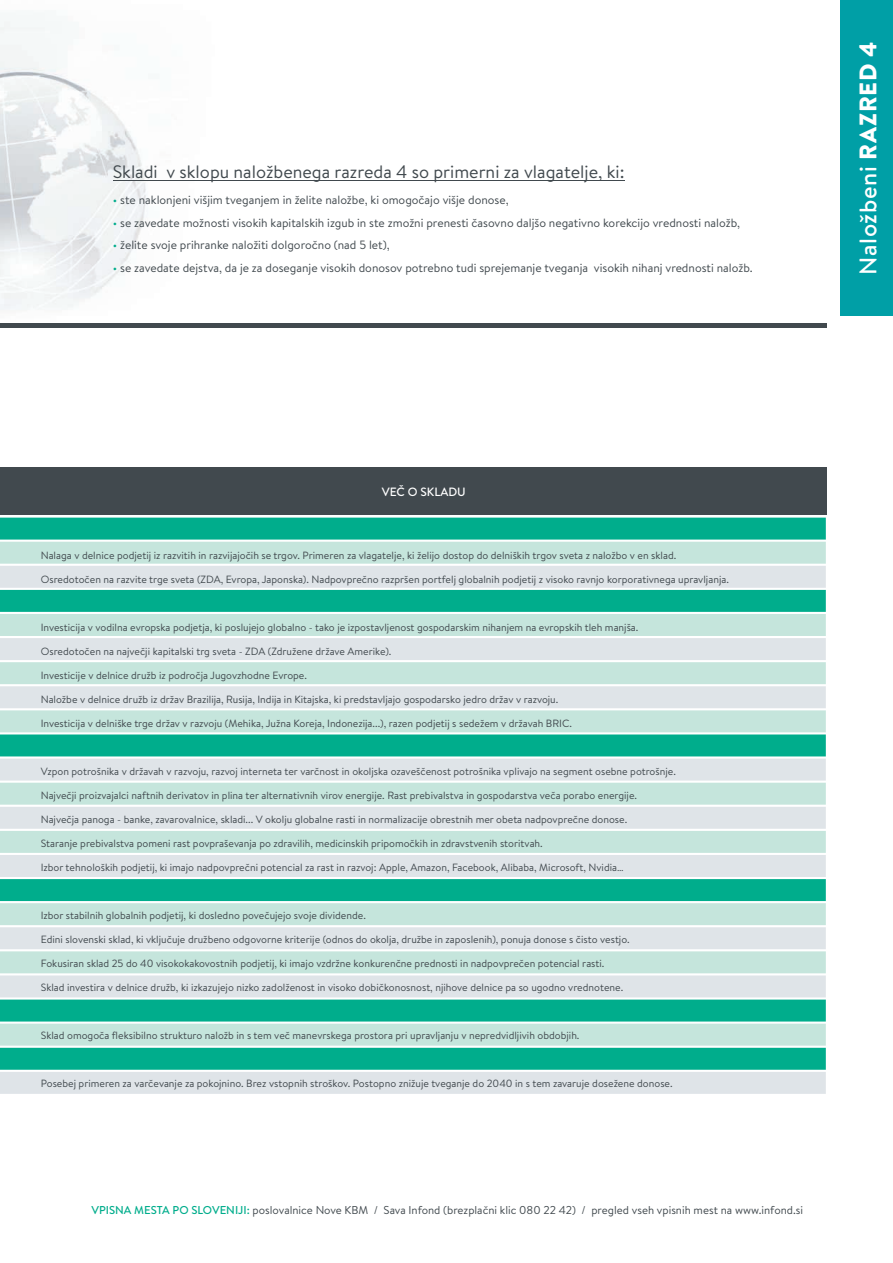
<style>
.page{position:relative;width:893px;height:1263px;background:#fff}
.page>*{position:absolute;margin:0;border:0;box-sizing:border-box;transform-origin:0 0}
.t1{font:27.15px "Calibri";letter-spacing:.03em;color:#fff}
.t2{font:500 24px "Brandon Text";letter-spacing:.03em;color:#fff}
.t3{font:18px "Brandon Text";color:#41494e}
.t4{font:12px "Brandon Text";color:#41494e}
.t5{font:500 12px "Brandon Text";color:#fff}
.t6{font:11.4px "Brandon Text";color:#41494e}
.t7{font:10.5px "Brandon Text";color:#41494e}
.s1{color:#00ad8c}
.s2{font-weight:900}
.s3{font-weight:700}
.s4{font-weight:500;color:#00ad8c}
</style>
<div class="page">
<div style="left:0;top:467px;width:827px;height:48px;background:#41494e"></div>
<div style="left:0;top:516px;width:827px;height:25px;background:#00ad8c"></div>
<div style="left:0;top:541px;width:827px;height:24px;background:#c5e5dc"></div>
<div style="left:0;top:565px;width:827px;height:24px;background:#dfe4e8"></div>
<div style="left:0;top:589px;width:827px;height:24px;background:#00ad8c"></div>
<div style="left:0;top:613px;width:827px;height:24px;background:#c5e5dc"></div>
<div style="left:0;top:637px;width:827px;height:24px;background:#dfe4e8"></div>
<div style="left:0;top:661px;width:827px;height:24px;background:#c5e5dc"></div>
<div style="left:0;top:685px;width:827px;height:24px;background:#dfe4e8"></div>
<div style="left:0;top:709px;width:827px;height:24px;background:#c5e5dc"></div>
<div style="left:0;top:733px;width:827px;height:24px;background:#00ad8c"></div>
<div style="left:0;top:757px;width:827px;height:25px;background:#dfe4e8"></div>
<div style="left:0;top:782px;width:827px;height:24px;background:#c5e5dc"></div>
<div style="left:0;top:806px;width:827px;height:24px;background:#dfe4e8"></div>
<div style="left:0;top:830px;width:827px;height:24px;background:#c5e5dc"></div>
<div style="left:0;top:854px;width:827px;height:24px;background:#dfe4e8"></div>
<div style="left:0;top:878px;width:827px;height:24px;background:#00ad8c"></div>
<div style="left:0;top:902px;width:827px;height:24px;background:#c5e5dc"></div>
<div style="left:0;top:926px;width:827px;height:24px;background:#dfe4e8"></div>
<div style="left:0;top:950px;width:827px;height:24px;background:#c5e5dc"></div>
<div style="left:0;top:974px;width:827px;height:24px;background:#dfe4e8"></div>
<div style="left:0;top:998px;width:827px;height:24px;background:#00ad8c"></div>
<div style="left:0;top:1022px;width:827px;height:25px;background:#c5e5dc"></div>
<div style="left:0;top:1047px;width:827px;height:24px;background:#00ad8c"></div>
<div style="left:0;top:1071px;width:827px;height:24px;background:#dfe4e8"></div>
<hr style="left:826px;top:515px;width:2px;height:581px;background:#fff">
<hr style="left:0;top:1094px;width:828px;height:2px;background:#fff">
<hr style="left:0;top:1070px;width:828px;height:2px;background:#fff">
<hr style="left:0;top:1046px;width:828px;height:2px;background:#fff">
<hr style="left:0;top:1021px;width:828px;height:3px;background:#fff">
<hr style="left:0;top:997px;width:828px;height:2px;background:#fff">
<hr style="left:0;top:973px;width:828px;height:2px;background:#fff">
<hr style="left:0;top:949px;width:828px;height:2px;background:#fff">
<hr style="left:0;top:925px;width:828px;height:2px;background:#fff">
<hr style="left:0;top:901px;width:828px;height:2px;background:#fff">
<hr style="left:0;top:877px;width:828px;height:2px;background:#fff">
<hr style="left:0;top:853px;width:828px;height:2px;background:#fff">
<hr style="left:0;top:829px;width:828px;height:2px;background:#fff">
<hr style="left:0;top:805px;width:828px;height:2px;background:#fff">
<hr style="left:0;top:780px;width:828px;height:3px;background:#fff">
<hr style="left:0;top:756px;width:828px;height:3px;background:#fff">
<hr style="left:0;top:732px;width:828px;height:2px;background:#fff">
<hr style="left:0;top:708px;width:828px;height:2px;background:#fff">
<hr style="left:0;top:684px;width:828px;height:2px;background:#fff">
<hr style="left:0;top:660px;width:828px;height:2px;background:#fff">
<hr style="left:0;top:636px;width:828px;height:2px;background:#fff">
<hr style="left:0;top:612px;width:828px;height:2px;background:#fff">
<hr style="left:0;top:588px;width:828px;height:2px;background:#fff">
<hr style="left:0;top:564px;width:828px;height:2px;background:#fff">
<hr style="left:0;top:540px;width:828px;height:2px;background:#fff">
<hr style="left:0;top:515px;width:828px;height:3px;background:#fff">
<img style="left:0;top:21px;width:146px;height:289px">
<hr style="left:0;top:323px;width:827px;height:4px;background:#41494e">
<hr style="left:113px;top:180px;width:511px;height:1px;background:#41494e">
<div style="left:840px;top:0;width:53px;height:316px;background:#009fa6"></div>
<h3 class="t3" style="left:113px;top:165px;width:513px">Skladi v sklopu naložbenega razreda 4 so primerni za vlagatelje, ki:</h3>
<p class="t4" style="left:113px;top:195px;width:397px"><span class="s1">•</span> ste naklonjeni višjim tveganjem in želite naložbe, ki omogočajo višje donose,</p>
<p class="t4" style="left:113px;top:218px;width:629px"><span class="s1">•</span> se zavedate možnosti visokih kapitalskih izgub in ste zmožni prenesti časovno daljšo negativno korekcijo vrednosti naložb,</p>
<p class="t4" style="left:113px;top:241px;width:278px"><span class="s1">•</span> želite svoje prihranke naložiti dolgoročno (nad 5 let),</p>
<p class="t4" style="left:113px;top:264px;width:641px"><span class="s1">•</span> se zavedate dejstva, da je za doseganje visokih donosov potrebno tudi sprejemanje tveganja visokih nihanj vrednosti naložb.</p>
<h2 class="t2" style="left:859px;top:275px;width:235px;rotate:-90deg">Naložbeni <span class="s2">RAZRED 4</span></h2>
<h1 class="t1" style="left:856px;top:274px;width:233px;rotate:-90deg">Naložbeni<span class="s3">RAZRED 4</span></h1>
<p class="t5" style="left:382px;top:487px;width:86px">VEČ O SKLADU</p>
<p class="t7" style="left:41px;top:551px;width:637px">Nalaga v delnice podjetij iz razvitih in razvijajočih se trgov. Primeren za vlagatelje, ki želijo dostop do delniških trgov sveta z naložbo v en sklad.</p>
<p class="t7" style="left:41px;top:575px;width:690px">Osredotočen na razvite trge sveta (ZDA, Evropa, Japonska). Nadpovprečno razpršen portfelj globalnih podjetij z visoko ravnjo korporativnega upravljanja.</p>
<p class="t7" style="left:41px;top:623px;width:599px">Investicija v vodilna evropska podjetja, ki poslujejo globalno - tako je izpostavljenost gospodarskim nihanjem na evropskih tleh manjša.</p>
<p class="t7" style="left:41px;top:647px;width:352px">Osredotočen na največji kapitalski trg sveta - ZDA (Združene države Amerike).</p>
<p class="t7" style="left:41px;top:671px;width:268px">Investicije v delnice družb iz področja Jugovzhodne Evrope.</p>
<p class="t7" style="left:41px;top:695px;width:519px">Naložbe v delnice družb iz držav Brazilija, Rusija, Indija in Kitajska, ki predstavljajo gospodarsko jedro držav v razvoju.</p>
<p class="t7" style="left:41px;top:719px;width:533px">Investicija v delniške trge držav v razvoju (Mehika, Južna Koreja, Indonezija...), razen podjetij s sedežem v državah BRIC.</p>
<p class="t7" style="left:41px;top:767px;width:637px">Vzpon potrošnika v državah v razvoju, razvoj interneta ter varčnost in okoljska ozaveščenost potrošnika vplivajo na segment osebne potrošnje.</p>
<p class="t7" style="left:41px;top:791px;width:598px">Največji proizvajalci naftnih derivatov in plina ter alternativnih virov energije. Rast prebivalstva in gospodarstva veča porabo energije.</p>
<p class="t7" style="left:41px;top:815px;width:588px">Največja panoga - banke, zavarovalnice, skladi... V okolju globalne rasti in normalizacije obrestnih mer obeta nadpovprečne donose.</p>
<p class="t7" style="left:41px;top:839px;width:503px">Staranje prebivalstva pomeni rast povpraševanja po zdravilih, medicinskih pripomočkih in zdravstvenih storitvah.</p>
<p class="t7" style="left:41px;top:863px;width:584px">Izbor tehnoloških podjetij, ki imajo nadpovprečni potencial za rast in razvoj: Apple, Amazon, Facebook, Alibaba, Microsoft, Nvidia…</p>
<p class="t7" style="left:41px;top:911px;width:327px">Izbor stabilnih globalnih podjetij, ki dosledno povečujejo svoje dividende.</p>
<p class="t7" style="left:41px;top:935px;width:590px">Edini slovenski sklad, ki vključuje družbeno odgovorne kriterije (odnos do okolja, družbe in zaposlenih), ponuja donose s čisto vestjo.</p>
<p class="t7" style="left:41px;top:959px;width:565px">Fokusiran sklad 25 do 40 visokokakovostnih podjetij, ki imajo vzdržne konkurenčne prednosti in nadpovprečen potencial rasti.</p>
<p class="t7" style="left:41px;top:983px;width:584px">Sklad investira v delnice družb, ki izkazujejo nizko zadolženost in visoko dobičkonosnost, njihove delnice pa so ugodno vrednotene.</p>
<p class="t7" style="left:41px;top:1031px;width:540px">Sklad omogoča fleksibilno strukturo naložb in s tem več manevrskega prostora pri upravljanju v nepredvidljivih obdobjih.</p>
<p class="t7" style="left:41px;top:1079px;width:633px">Posebej primeren za varčevanje za pokojnino. Brez vstopnih stroškov. Postopno znižuje tveganje do 2040 in s tem zavaruje dosežene donose.</p>
<p class="t6" style="left:91px;top:1206px;width:713px"><span class="s4">VPISNA MESTA PO SLOVENIJI:</span> poslovalnice Nove KBM / Sava Infond (brezplačni klic 080 22 42) / pregled vseh vpisnih mest na www.infond.si</p>
</div>
